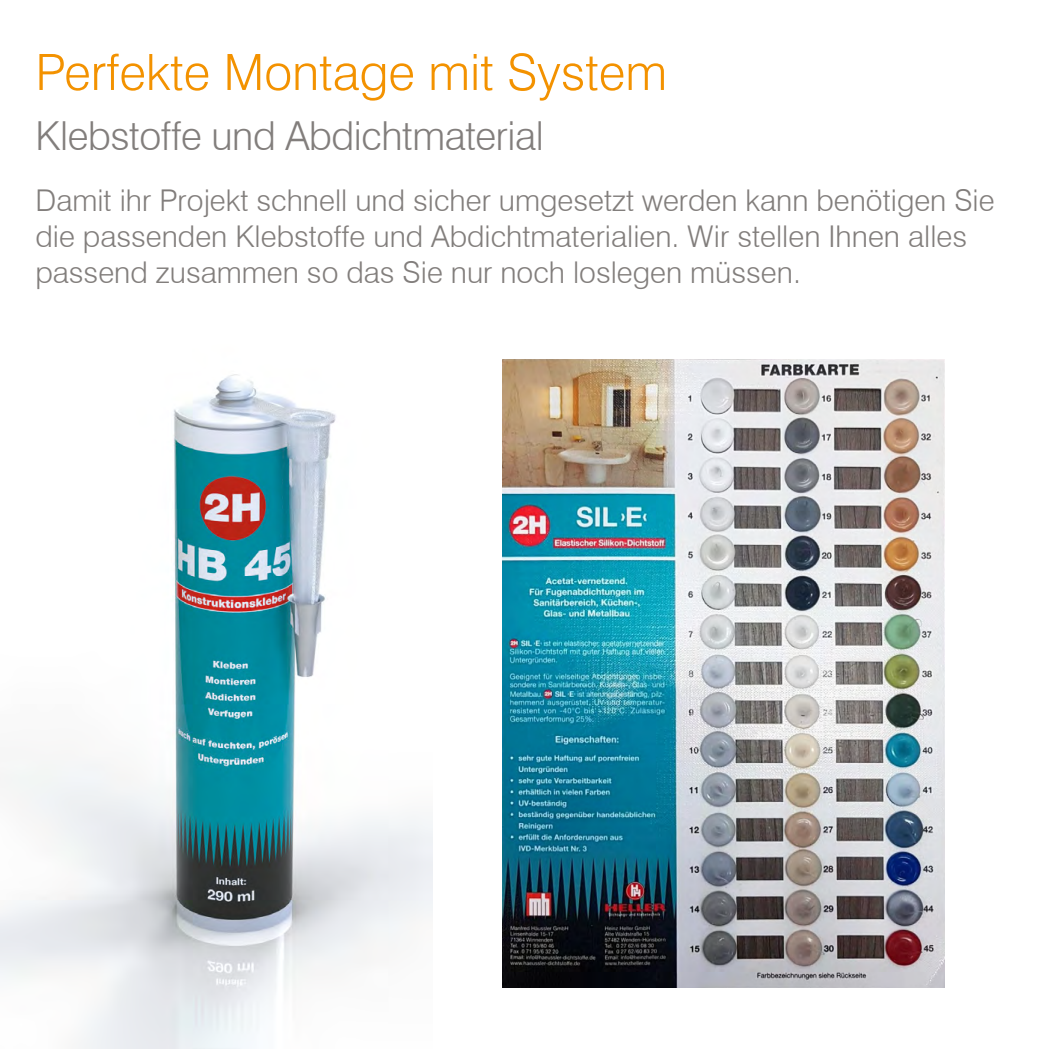
<style>
.page{position:relative;width:1049px;height:1049px;background:#fff}
.page>*{position:absolute;margin:0;border:0;box-sizing:border-box;transform-origin:0 0}
.t1{font:300 50px "Swiss 721 BT";color:#f39200}
.t2{font:300 40px "Swiss 721 BT";letter-spacing:-.01em;color:#827e7c}
.t3{font:300 30px/36px "Swiss 721 BT";color:#827e7c}
</style>
<div class="page">
<img style="left:0;top:374px;width:432px;height:675px">
<img style="left:503px;top:360px;width:441px;height:628px">
<h1 class="t1" style="left:35px;top:42px;width:633px">Perfekte Montage mit System</h1>
<h2 class="t2" style="left:35px;top:111px;width:510px">Klebstoffe und Abdichtmaterial</h2>
<p class="t3" style="left:35px;top:182px;width:961px">Damit ihr Projekt schnell und sicher umgesetzt werden kann benötigen Sie die passenden Klebstoffe und Abdichtmaterialien. Wir stellen Ihnen alles passend zusammen so das Sie nur noch loslegen müssen.</p>
</div>
